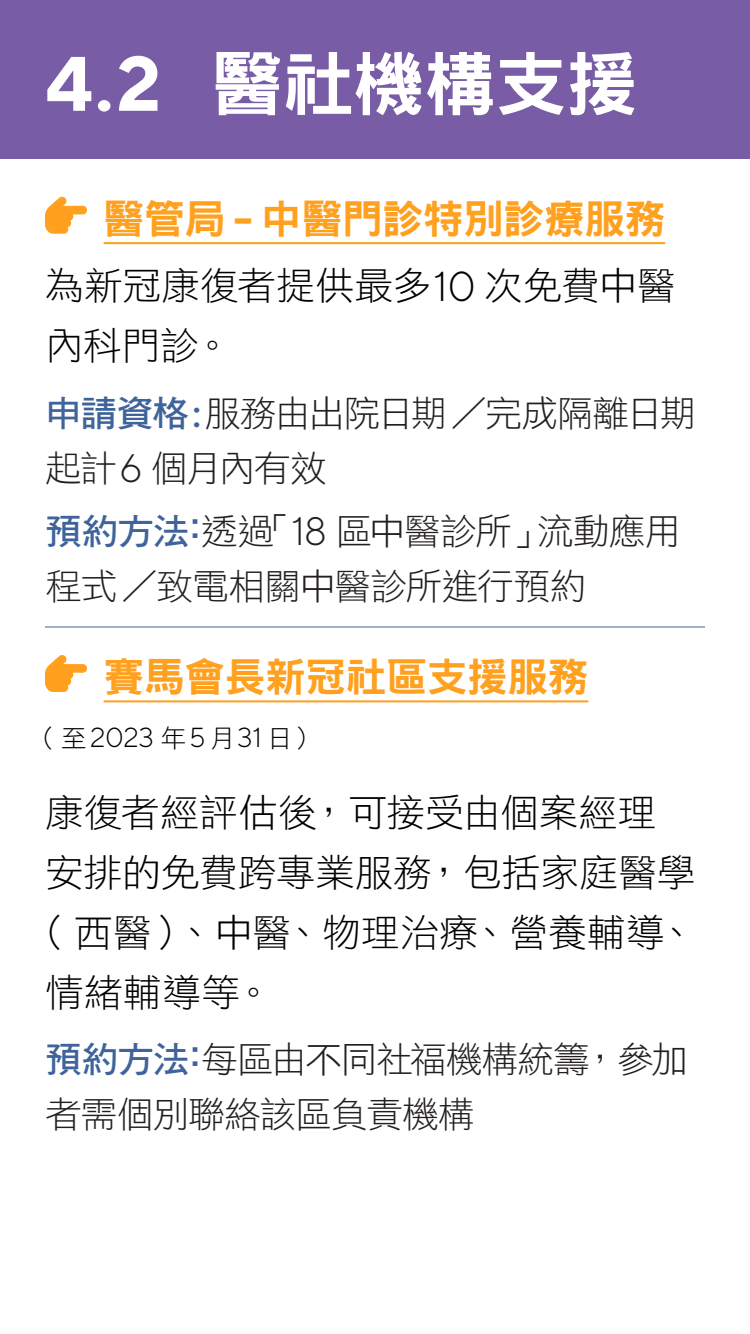
<style>
.page{position:relative;width:750px;height:1334px;background:#fff}
.page>*{position:absolute;margin:0;border:0;box-sizing:border-box;transform-origin:0 0}
.BODY_TEXT{font:70px "DF Hei Std W9";color:#fff}
.BODY_TEXT-2{font:40px "DF Hei Std W9";letter-spacing:-.01em;color:#ffa01e}
.BODY_TEXT-3{font:38px/60px "DF Hei Std W3";color:#000}
.BODY_TEXT-4{font:36px/55px "DF Hei Std W3";letter-spacing:-.035em;color:#231f20}
.BODY_TEXT-5{font:300 27.5px "TT Norms";letter-spacing:-.005em;color:#000}
.s1{font-family:"TT Norms";font-weight:700;font-size:77px}
.s2{font-family:"TT Norms";font-weight:700;font-size:44px}
.s3{font-family:"TT Norms";font-weight:300;font-size:41.8px}
.s4{font-family:"DF Hei Std W7";color:#3f639b}
.s5{font-family:"TT Norms";font-weight:500;font-size:39.6px;color:#3f639b}
.s6{font-family:"TT Norms";font-weight:300;font-size:39.6px}
.s7{font-family:"DF Hei Std W3";font-weight:400;font-size:25px}
</style>
<div class="page">
<div style="left:0;top:0;width:750px;height:158px;background:#785ca5"></div>
<hr style="left:104px;top:242px;width:561px;height:2px;background:#ffa01e">
<svg style="left:45px;top:196px;width:42px;height:38px"></svg>
<hr style="left:104px;top:700px;width:484px;height:2px;background:#ffa01e">
<svg style="left:45px;top:655px;width:42px;height:37px"></svg>
<hr style="left:45px;top:626px;width:660px;height:1px;background:#3f639b">
<p class="BODY_TEXT" style="left:45px;top:46px;width:594px"><span class="s1">4.2</span> 醫社機構支援</p>
<p class="BODY_TEXT-2" style="left:104px;top:197px;width:563px">醫管局 <span class="s2">-</span> 中醫門診特別診療服務</p>
<p class="BODY_TEXT-3" style="left:45px;top:255px;width:632px">為新冠康復者提供最多<span class="s3">10</span> 次免費中醫內科門診。</p>
<p class="BODY_TEXT-4" style="left:45px;top:385px;width:653px"><span class="s4">申請資格</span><span class="s5">:</span>服務由出院日期／完成隔離日期起計<span class="s6">6</span> 個月內有效</p>
<p class="BODY_TEXT-4" style="left:45px;top:503px;width:638px"><span class="s4">預約方法：</span>透過「<span class="s6">18</span> 區中醫診所」流動應用程式／致電相關中醫診所進行預約</p>
<p class="BODY_TEXT-2" style="left:104px;top:655px;width:487px">賽馬會長新冠社區支援服務</p>
<p class="BODY_TEXT-5" style="left:32px;top:721px;width:287px"><span class="s7">（至</span>2023 <span class="s7">年</span>5<span class="s7">月</span>31<span class="s7">日）</span></p>
<p class="BODY_TEXT-3" style="left:45px;top:781px;width:613px">康復者經評估後，可接受由個案經理</p>
<p class="BODY_TEXT-3" style="left:45px;top:841px;width:652px">安排的免費跨專業服務，包括家庭醫學</p>
<p class="BODY_TEXT-3" style="left:30px;top:901px;width:667px">（西醫）、中醫、物理治療、營養輔導、</p>
<p class="BODY_TEXT-3" style="left:45px;top:961px;width:229px">情緒輔導等。</p>
<p class="BODY_TEXT-4" style="left:45px;top:1031px;width:645px"><span class="s4">預約方法：</span>每區由不同社福機構統籌，參加者需個別聯絡該區負責機構</p>
</div>
